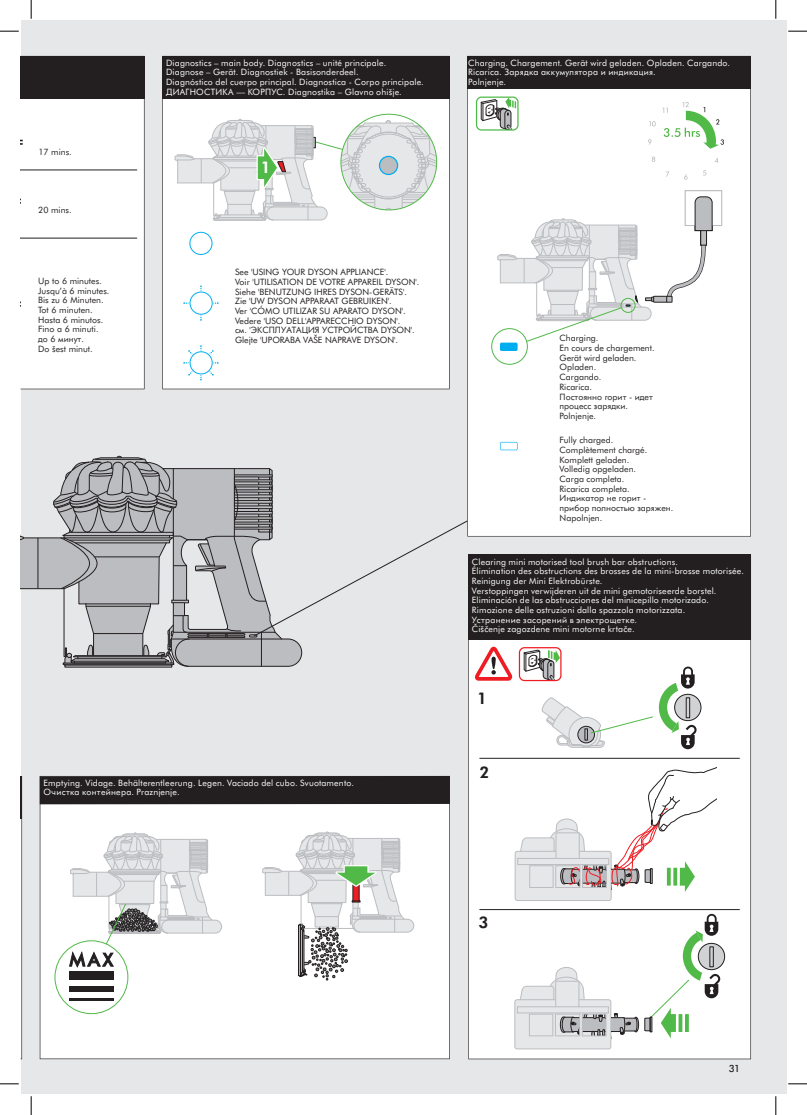
<style>
.page{position:relative;width:807px;height:1115px;background:#fff}
.page>*{position:absolute;margin:0;border:0;box-sizing:border-box;transform-origin:0 0}
.t1{font:800 16.12px "Futura BT";color:#231f20}
.t2{font:800 16.12px "Futura BT";color:#fff}
.t3{font:500 10px "Futura BT";color:#231f20}
.t4{font:8.75px/9.6px "Futura BT";letter-spacing:.02em;color:#fff}
.t5{font:8.75px/9.6px "Futura BT";color:#231f20}
</style>
<div class="page">
<div style="left:21px;top:21px;width:765px;height:1072px;background:#e6e7e9"></div>
<div style="left:21px;top:98px;width:123px;height:291px;background:#fff"></div>
<div style="left:21px;top:56px;width:123px;height:42px;background:#231f20"></div>
<div style="left:162px;top:99px;width:287px;height:290px;background:#fff"></div>
<div style="left:162px;top:56px;width:287px;height:43px;background:#231f20"></div>
<div style="left:468px;top:554px;width:282px;height:505px;background:#fff"></div>
<div style="left:467px;top:88px;width:283px;height:448px;background:#fff"></div>
<svg style="left:21px;top:818px;width:1px;height:241px"></svg>
<div style="left:40px;top:804px;width:410px;height:255px;background:#fff"></div>
<div style="left:467px;top:56px;width:283px;height:32px;background:#231f20"></div>
<div style="left:468px;top:555px;width:282px;height:85px;background:#231f20"></div>
<div style="left:40px;top:776px;width:410px;height:28px;background:#231f20"></div>
<hr style="left:21px;top:776px;width:1px;height:42px;background:#231f20">
<div style="left:161px;top:920px;width:61px;height:13px;border:1px solid #bcbdc0;border-radius:6px"></div>
<div style="left:55px;top:941px;width:73px;height:72px;background:#fff;border-radius:50%"></div>
<svg style="left:69px;top:827px;width:152px;height:152px"></svg>
<div style="left:69px;top:971px;width:45px;height:9px;background:#231f20"></div>
<div style="left:69px;top:986px;width:45px;height:6px;background:#231f20"></div>
<hr style="left:69px;top:998px;width:45px;height:2px;background:#231f20">
<hr style="left:21px;top:238px;width:116px;height:1px;background:#231f20">
<hr style="left:21px;top:170px;width:116px;height:1px;background:#231f20">
<div style="left:353px;top:919px;width:61px;height:13px;border:1px solid #bcbdc0;border-radius:6px"></div>
<div style="left:21px;top:538px;width:32px;height:52px;background:#bcbdc0"></div>
<hr style="left:24px;top:537px;width:37px;height:1px;background:#231f20">
<hr style="left:21px;top:588px;width:43px;height:1px;background:#231f20">
<hr style="left:38px;top:538px;width:1px;height:50px;background:#231f20">
<svg style="left:21px;top:536px;width:3px;height:5px"></svg>
<hr style="left:479px;top:758px;width:260px;height:1px;background:#231f20">
<hr style="left:479px;top:909px;width:260px;height:1px;background:#231f20">
<div style="left:698px;top:943px;width:26px;height:26px;background:#d1d2d4;border-radius:50%"></div>
<div style="left:697px;top:943px;width:27px;height:27px;border:1px solid #231f20;border-radius:50%"></div>
<svg style="left:514px;top:914px;width:206px;height:135px"></svg>
<div style="left:674px;top:694px;width:26px;height:26px;background:#d1d2d4;border-radius:50%"></div>
<div style="left:674px;top:694px;width:27px;height:27px;border:1px solid #231f20;border-radius:50%"></div>
<svg style="left:684px;top:174px;width:3px;height:6px"></svg>
<svg style="left:702px;top:170px;width:4px;height:6px"></svg>
<svg style="left:714px;top:158px;width:4px;height:5px"></svg>
<svg style="left:648px;top:139px;width:3px;height:6px"></svg>
<svg style="left:651px;top:156px;width:4px;height:6px"></svg>
<svg style="left:665px;top:171px;width:4px;height:6px"></svg>
<svg style="left:648px;top:121px;width:7px;height:5px"></svg>
<svg style="left:515px;top:764px;width:201px;height:137px"></svg>
<svg style="left:174px;top:113px;width:263px;height:108px"></svg>
<svg style="left:262px;top:826px;width:151px;height:154px"></svg>
<div style="left:685px;top:191px;width:36px;height:34px;background:#fff"></div>
<div style="left:684px;top:190px;width:37px;height:36px;border:1px solid #bcbdc0"></div>
<svg style="left:694px;top:196px;width:18px;height:35px"></svg>
<div style="left:700px;top:231px;width:6px;height:14px;background:#bcbdc0"></div>
<div style="left:700px;top:230px;width:6px;height:15px;border:1px solid #231f20"></div>
<div style="left:653px;top:296px;width:19px;height:6px;background:#bcbdc0"></div>
<div style="left:653px;top:296px;width:19px;height:6px;border:1px solid #231f20"></div>
<svg style="left:662px;top:238px;width:45px;height:66px;background:#eee"></svg>
<svg style="left:662px;top:102px;width:61px;height:47px;background:#dcf0db"></svg>
<div style="left:476px;top:97px;width:42px;height:34px;border:1px solid #51b948;border-radius:5px"></div>
<svg style="left:480px;top:97px;width:36px;height:33px"></svg>
<svg style="left:53px;top:456px;width:460px;height:226px"></svg>
<div style="left:518px;top:647px;width:43px;height:34px;border:1px solid #ee1d23;border-radius:5px"></div>
<svg style="left:523px;top:650px;width:173px;height:99px;background:#e8ebe7"></svg>
<svg style="left:500px;top:442px;width:17px;height:8px"></svg>
<div style="left:500px;top:343px;width:17px;height:8px;background:#00aeef;border-radius:2px"></div>
<div style="left:491px;top:328px;width:36px;height:37px;border:1px solid #51b948;border-radius:50%"></div>
<svg style="left:497px;top:212px;width:159px;height:130px"></svg>
<div style="left:190px;top:351px;width:22px;height:23px;border:1px solid #00aeef;border-radius:50%"></div>
<svg style="left:200px;top:345px;width:2px;height:6px"></svg>
<svg style="left:183px;top:362px;width:6px;height:2px"></svg>
<svg style="left:188px;top:350px;width:4px;height:4px"></svg>
<svg style="left:209px;top:371px;width:5px;height:5px"></svg>
<svg style="left:188px;top:371px;width:4px;height:5px"></svg>
<svg style="left:209px;top:350px;width:5px;height:4px"></svg>
<div style="left:189px;top:232px;width:23px;height:23px;border:1px solid #00aeef;border-radius:50%"></div>
<div style="left:190px;top:292px;width:22px;height:22px;border:1px solid #00aeef;border-radius:50%"></div>
<svg style="left:200px;top:315px;width:2px;height:6px"></svg>
<svg style="left:200px;top:285px;width:2px;height:6px"></svg>
<svg style="left:183px;top:302px;width:6px;height:2px"></svg>
<svg style="left:0;top:30px;width:19px;height:2px"></svg>
<svg style="left:788px;top:30px;width:18px;height:2px"></svg>
<svg style="left:0;top:1083px;width:19px;height:1px"></svg>
<svg style="left:788px;top:1083px;width:18px;height:1px"></svg>
<svg style="left:30px;top:0;width:2px;height:19px"></svg>
<svg style="left:30px;top:1096px;width:2px;height:19px"></svg>
<svg style="left:775px;top:0;width:1px;height:19px"></svg>
<svg style="left:775px;top:1096px;width:1px;height:19px"></svg>
<p class="t5" style="left:38px;top:147px;width:35px">17 mins.</p>
<p class="t5" style="left:38px;top:205px;width:35px">20 mins.</p>
<p class="t5" style="left:38px;top:276px;width:73px">Up to 6 minutes.<br>Jusqu’à 6 minutes.<br>Bis zu 6 Minuten.<br>Tot 6 minuten.<br>Hasta 6 minutos.<br>Fino a 6 minuti. до 6 минут.<br>Do šest minut.</p>
<p class="t4" style="left:166px;top:58px;width:259px">Diagnostics – main body. Diagnostics – unité principale.<br>Diagnose – Gerät. Diagnostiek - Basisonderdeel.<br>Diagnóstico del cuerpo principal. Diagnostica - Corpo principale.<br>ДИАГНОСТИКА — КОРПУС. Diagnostika – Glavno ohišje.</p>
<p class="t4" style="left:468px;top:58px;width:263px">Charging. Chargement. Gerät wird geladen. Opladen. Cargando.<br>Ricarica. Зарядка аккумулятора и индикация.<br>Polnjenje.</p>
<h1 class="t2" style="left:261px;top:156px;width:11px">1</h1>
<p class="t5" style="left:235px;top:267px;width:186px">See 'USING YOUR DYSON APPLIANCE'.<br>Voir 'UTILISATION DE VOTRE APPAREIL DYSON'.<br>Siehe 'BENUTZUNG IHRES DYSON-GERÄTS'.<br>Zie 'UW DYSON APPARAAT GEBRUIKEN'.<br>Ver 'CÓMO UTILIZAR SU APARATO DYSON'.<br>Vedere 'USO DELL'APPARECCHIO DYSON'.<br>см. 'ЭКСПЛУАТАЦИЯ УСТРОЙСТВА DYSON'.<br>Glejte 'UPORABA VAŠE NAPRAVE DYSON'.</p>
<p class="t5" style="left:559px;top:333px;width:96px">Charging.<br>En cours de chargement.<br>Gerät wird geladen.<br>Opladen.<br>Cargando.<br>Ricarica.<br>Постоянно горит - идет процесс зарядки.<br>Polnjenje.</p>
<p class="t5" style="left:559px;top:435px;width:115px">Fully charged.<br>Complètement chargé.<br>Komplett geladen.<br>Volledig opgeladen.<br>Carga completa.<br>Ricarica completa.<br>Индикатор не горит - прибор полностью заряжен.<br>Napolnjen.</p>
<p class="t4" style="left:472px;top:556px;width:273px">Clearing mini motorised tool brush bar obstructions.<br>Élimination des obstructions des brosses de la mini-brosse motorisée.<br>Reinigung der Mini Elektrobürste.<br>Verstoppingen verwijderen uit de mini gemotoriseerde borstel.<br>Eliminación de las obstrucciones del minicepillo motorizado.<br>Rimozione delle ostruzioni dalla spazzola motorizzata.<br>Устранение засорений в электрощетке.<br>Čiščenje zagozdene mini motorne krtače.</p>
<h1 class="t1" style="left:477px;top:687px;width:11px">1</h1>
<p class="t4" style="left:44px;top:777px;width:312px">Emptying. Vidage. Behälterentleerung. Legen. Vaciado del cubo. Svuotamento.<br>Очистка контейнера. Praznjenje.</p>
<h1 class="t1" style="left:479px;top:762px;width:11px">2</h1>
<h1 class="t1" style="left:478px;top:911px;width:11px">3</h1>
<p class="t3" style="left:728px;top:1061px;width:13px">31</p>
</div>
